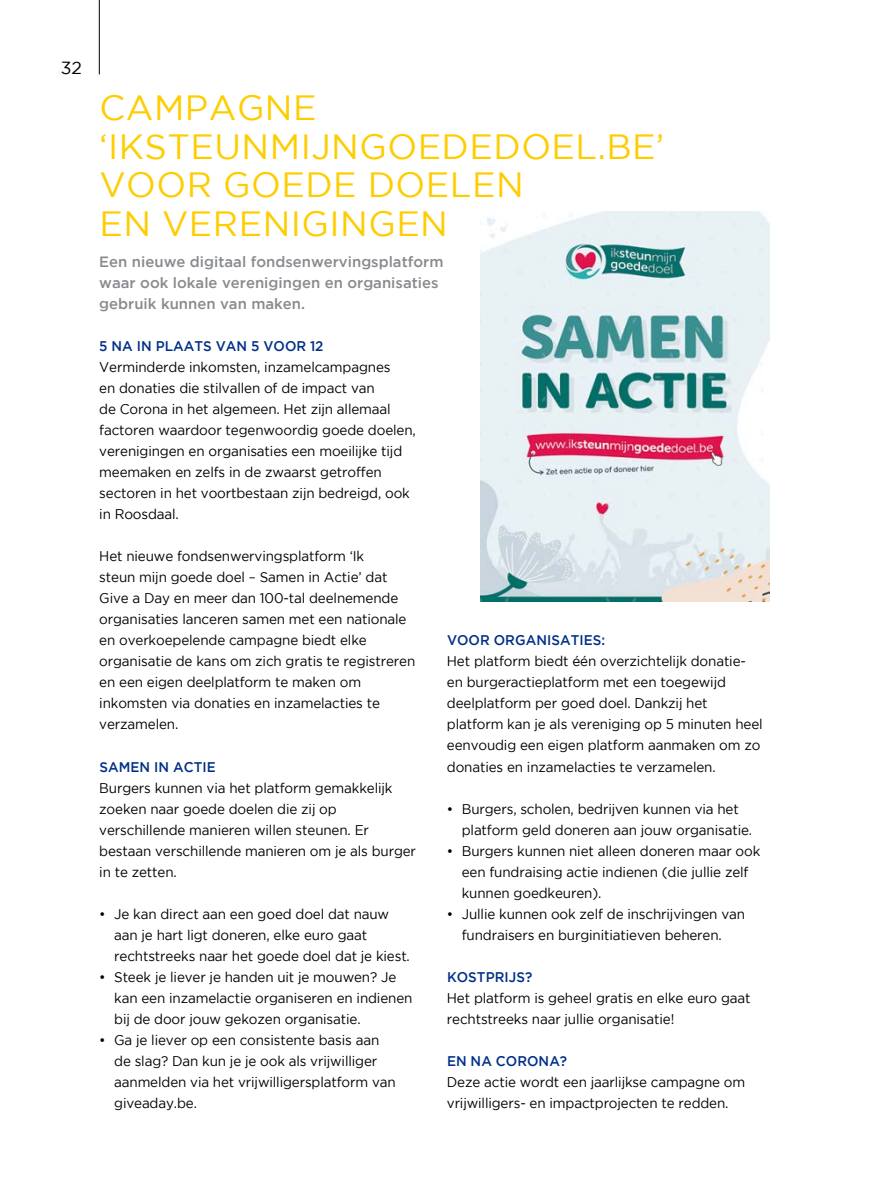
<style>
.page{position:relative;width:869px;height:1191px;background:#fff}
.page>*{position:absolute;margin:0;border:0;box-sizing:border-box;transform-origin:0 0}
.t1{font:35px/38.5px "Gotham";letter-spacing:.015em;color:#fecd00}
.t2{font:17.5px "Gotham";color:#000}
.t3{font:500 14.88px/21px "Gotham";color:#878a8e}
.t4{font:14px/21px "Gotham";letter-spacing:-.01em;color:#000;scale:.96 1}
.t5{font:500 14px "Gotham";letter-spacing:.005em;color:#002f87;scale:.96 1}
</style>
<div class="page">
<img style="left:480px;top:212px;width:289px;height:389px">
<hr style="left:99px;top:0;width:1px;height:74px;background:#000">
<p class="t2" style="left:61px;top:59px;width:23px">32</p>
<h1 class="t1" style="left:99px;top:88px;width:566px">CAMPAGNE ‘IKSTEUNMIJNGOEDEDOEL.BE’<br>VOOR GOEDE DOELEN<br>EN VERENIGINGEN</h1>
<p class="t3" style="left:99px;top:251px;width:345px">Een nieuwe digitaal fondsenwervingsplatform waar ook lokale verenigingen en organisaties gebruik kunnen van maken.</p>
<p class="t5" style="left:99px;top:338px;width:235px">5 NA IN PLAATS VAN 5 VOOR 12</p>
<p class="t4" style="left:99px;top:357px;width:331px">Verminderde inkomsten, inzamelcampagnes<br>en donaties die stilvallen of de impact van<br>de Corona in het algemeen. Het zijn allemaal factoren waardoor tegenwoordig goede doelen, verenigingen en organisaties een moeilijke tijd meemaken en zelfs in de zwaarst getroffen sectoren in het voortbestaan zijn bedreigd, ook in Roosdaal.</p>
<p class="t4" style="left:99px;top:546px;width:330px">Het nieuwe fondsenwervingsplatform ‘Ik<br>steun mijn goede doel – Samen in Actie’ dat Give a Day en meer dan 100-tal deelnemende organisaties lanceren samen met een nationale en overkoepelende campagne biedt elke organisatie de kans om zich gratis te registreren en een eigen deelplatform te maken om inkomsten via donaties en inzamelacties te verzamelen.</p>
<p class="t5" style="left:99px;top:758px;width:123px">SAMEN IN ACTIE</p>
<p class="t4" style="left:99px;top:777px;width:331px">Burgers kunnen via het platform gemakkelijk zoeken naar goede doelen die zij op verschillende manieren willen steunen. Er bestaan verschillende manieren om je als burger in te zetten.</p>
<p class="t4" style="left:114px;top:903px;width:309px;text-indent:-15px">• Je kan direct aan een goed doel dat nauw aan je hart ligt doneren, elke euro gaat rechtstreeks naar het goede doel dat je kiest.</p>
<p class="t4" style="left:114px;top:966px;width:312px;text-indent:-15px">• Steek je liever je handen uit je mouwen? Je kan een inzamelactie organiseren en indienen bij de door jouw gekozen organisatie.</p>
<p class="t4" style="left:114px;top:1029px;width:294px;text-indent:-15px">• Ga je liever op een consistente basis aan de slag? Dan kun je je ook als vrijwilliger aanmelden via het vrijwilligersplatform van giveaday.be.</p>
<p class="t5" style="left:447px;top:632px;width:166px">VOOR ORGANISATIES:</p>
<p class="t4" style="left:446px;top:651px;width:330px">Het platform biedt één overzichtelijk donatie&shy;en burgeractieplatform met een toegewijd deelplatform per goed doel. Dankzij het platform kan je als vereniging op 5 minuten heel eenvoudig een eigen platform aanmaken om zo donaties en inzamelacties te verzamelen.</p>
<p class="t4" style="left:461px;top:798px;width:304px;text-indent:-15px">• Burgers, scholen, bedrijven kunnen via het platform geld doneren aan jouw organisatie.</p>
<p class="t4" style="left:461px;top:840px;width:312px;text-indent:-15px">• Burgers kunnen niet alleen doneren maar ook een fundraising actie indienen (die jullie zelf kunnen goedkeuren).</p>
<p class="t4" style="left:446px;top:903px;width:312px;text-align:center">• Jullie kunnen ook zelf de inschrijvingen van fundraisers en burginitiatieven beheren.</p>
<p class="t5" style="left:447px;top:968px;width:90px">KOSTPRIJS?</p>
<p class="t4" style="left:446px;top:987px;width:318px">Het platform is geheel gratis en elke euro gaat rechtstreeks naar jullie organisatie!</p>
<p class="t5" style="left:447px;top:1052px;width:127px">EN NA CORONA?</p>
<p class="t4" style="left:446px;top:1071px;width:312px">Deze actie wordt een jaarlijkse campagne om vrijwilligers- en impactprojecten te redden.</p>
</div>
